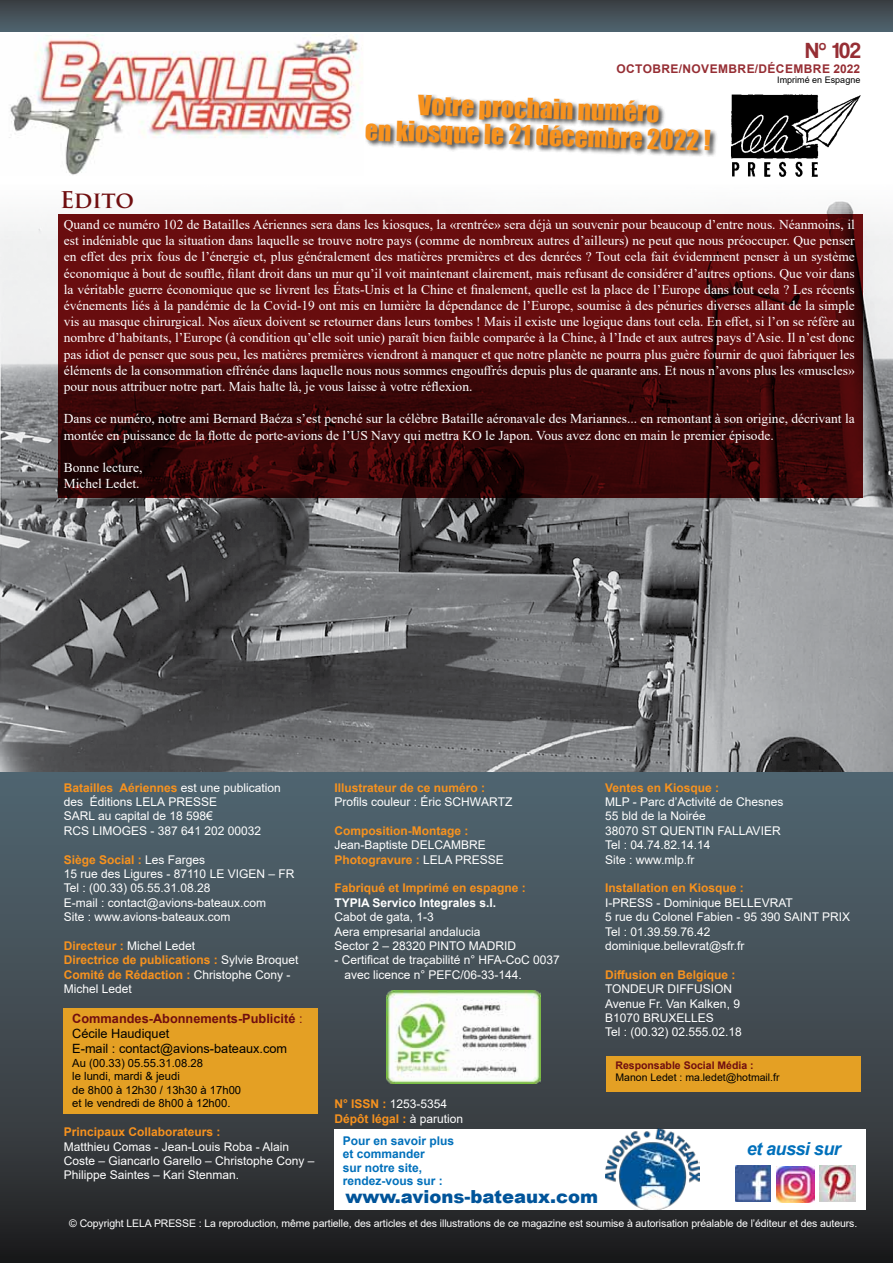
<style>
.page{position:relative;width:893px;height:1263px;background:#fff}
.page>*{position:absolute;margin:0;border:0;box-sizing:border-box;transform-origin:0 0}
.t1{font:25.5px/27px "Impact";color:#f7921e;text-align:center}
.t2{font:22.5px "Coolvetica Rg";color:#962e34}
.t3{font:700 22.5px "Trajan Pro";letter-spacing:-.01em;color:#700e10}
.t4{font:900 18px "Arial";color:#00549a}
.t5{font:italic 700 18px "Arial";letter-spacing:-.03em;color:#0070bb}
.t6{font:13.5px/16.2px "Times New Roman";color:#fff}
.t7{font:12.75px/15.3px "Arial";color:#000}
.t8{font:12px/14.4px "Arial";color:#fff}
.t9{font:700 12px/14.4px "Arial";color:#f7921e}
.t10{font:700 12px/13.5px "Arial";color:#0070bb}
.t11{font:700 12px "Arial";letter-spacing:.035em;color:#962e34}
.t12{font:700 12px "Arial";color:#fff}
.t13{font:11.25px/13.5px "Arial";color:#000}
.t14{font:10.5px "Arial";letter-spacing:-.01em;color:#fff}
.t15{font:10.5px "Arial";color:#000}
.t16{font:700 10.5px "Arial";color:#700e10}
.t17{font:9px "Arial";color:#000}
.s1{font-weight:700;color:#f7921e}
.s2{font-weight:400;color:#fff}
.s3{font-weight:700;color:#700e10}
.s4{color:#700e10}
</style>
<div class="page">
<img style="left:0;top:201px;width:893px;height:572px">
<svg style="left:58px;top:214px;width:805px;height:283px;background:#4f090b"></svg>
<div style="left:0;top:0;width:893px;height:32px;background:linear-gradient(to bottom,#3a3e41,#4f646e)"></div>
<div style="left:0;top:773px;width:893px;height:490px;background:linear-gradient(to bottom,#556a76,#272626)"></div>
<img style="left:9px;top:34px;width:353px;height:141px">
<img style="left:731px;top:94px;width:130px;height:83px">
<div style="left:364px;top:93px;width:354px;height:65px;background:#000;opacity:.75"></div>
<div style="left:64px;top:1009px;width:254px;height:105px;background:#e4a024"></div>
<div style="left:606px;top:1056px;width:255px;height:36px;background:#e4a024"></div>
<div style="left:334px;top:1129px;width:532px;height:81px;background:#fff"></div>
<img style="left:735px;top:1166px;width:36px;height:35px">
<img style="left:776px;top:1167px;width:38px;height:35px">
<img style="left:820px;top:1166px;width:35px;height:35px">
<img style="left:605px;top:1129px;width:95px;height:81px">
<img style="left:387px;top:991px;width:153px;height:93px">
<h2 class="t2" style="left:805px;top:38px;width:56px">N° 102</h2>
<p class="t11" style="left:616px;top:60px;width:245px">Octo bre/novembre/décembre 2022</p>
<p class="t17" style="left:777px;top:74px;width:85px">Imprimé en Espagne</p>
<h2 class="t3" style="left:60px;top:186px;width:75px">Edito</h2>
<h1 class="t1" style="left:367px;top:88px;width:347px;rotate:2deg">Votre prochain numéro<br>en kiosque le 21 décembre 2022 !</h1>
<p class="t6" style="left:64px;top:216px;width:793px;text-align:justify">Quand ce numéro 102 de Batailles Aériennes sera dans les kiosques, la «rentrée» sera déjà un souvenir pour beaucoup d’entre nous. Néanmoins, il est indéniable que la situation dans laquelle se trouve notre pays (comme de nombreux autres d’ailleurs) ne peut que nous préoccuper. Que penser en effet des prix fous de l’énergie et, plus généralement des matières premières et des denrées ? Tout cela fait évidemment penser à un système économique à bout de souffle, filant droit dans un mur qu’il voit maintenant clairement, mais refusant de considérer d’autres options. Que voir dans la véritable guerre économique que se livrent les États-Unis et la Chine et finalement, quelle est la place de l’Europe dans tout cela ? Les récents événements liés à la pandémie de la Covid-19 ont mis en lumière la dépendance de l’Europe, soumise à des pénuries diverses allant de la simple vis au masque chirurgical. Nos aïeux doivent se retourner dans leurs tombes ! Mais il existe une logique dans tout cela. En effet, si l’on se réfère au nombre d’habitants, l’Europe (à condition qu’elle soit unie) paraît bien faible comparée à la Chine, à l’Inde et aux autres pays d’Asie. Il n’est donc pas idiot de penser que sous peu, les matières premières viendront à manquer et que notre planète ne pourra plus guère fournir de quoi fabriquer les éléments de la consommation effrénée dans laquelle nous nous sommes engouffrés depuis plus de quarante ans. Et nous n’avons plus les «muscles» pour nous attribuer notre part. Mais halte là, je vous laisse à votre réflexion.</p>
<p class="t6" style="left:64px;top:410px;width:792px">Dans ce numéro, notre ami Bernard Baéza s’est penché sur la célèbre Bataille aéronavale des Mariannes... en remontant à son origine, décrivant la montée en puissance de la flotte de porte-avions de l’US Navy qui mettra KO le Japon. Vous avez donc en main le premier épisode.</p>
<p class="t6" style="left:64px;top:459px;width:80px">Bonne lecture,<br>Michel Ledet.</p>
<p class="t8" style="left:64px;top:780px;width:218px"><span class="s1">Batailles Aériennes</span> est une publication des Éditions LELA PRESSE<br>SARL au capital de 18 598€<br>RCS LIMOGES - 387 641 202 00032</p>
<p class="t8" style="left:64px;top:852px;width:232px"><span class="s1">Siège Social :</span> Les Farges<br>15 rue des Ligures - 87110 LE VIGEN – FR<br>Tel : (00.33) 05.55.31.08.28<br>E-mail : contact@avions-bateaux.com<br>Site : www.avions-bateaux.com</p>
<p class="t9" style="left:64px;top:939px;width:236px">Directeur : <span class="s2">Michel Ledet<br></span>Directrice de publications : <span class="s2">Sylvie Broquet<br></span>Comité de Rédaction : <span class="s2">Christophe Cony -<br>Michel Ledet</span></p>
<p class="t7" style="left:72px;top:1010px;width:232px"><span class="s3">Commandes-Abonnements-Publicité</span> <span class="s4">:<br></span>Cécile Haudiquet<br>E-mail : contact@avions-bateaux.com</p>
<p class="t13" style="left:72px;top:1056px;width:170px">Au (00.33) 05.55.31.08.28<br>le lundi, mardi &amp; jeudi<br>de 8h00 à 12h30 / 13h30 à 17h00 et le vendredi de 8h00 à 12h00.</p>
<p class="t9" style="left:64px;top:1125px;width:158px">Principaux Collaborateurs :</p>
<p class="t8" style="left:64px;top:1139px;width:252px">Matthieu Comas - Jean-Louis Roba - Alain<br>Coste – Giancarlo Garello – Christophe Cony –<br>Philippe Saintes – Kari Stenman.</p>
<p class="t9" style="left:334px;top:780px;width:152px">Illustrateur de ce numéro :</p>
<p class="t8" style="left:334px;top:794px;width:180px">Profils couleur : Éric SCHWARTZ</p>
<p class="t9" style="left:334px;top:823px;width:135px">Composition-Montage :</p>
<p class="t8" style="left:334px;top:838px;width:171px">Jean-Baptiste DELCAMBRE<br><span class="s1">Photogravure :</span> LELA PRESSE</p>
<p class="t9" style="left:334px;top:881px;width:193px">Fabriqué et Imprimé en espagne :</p>
<p class="t12" style="left:334px;top:894px;width:163px">TYPIA Servico Integrales s.l.</p>
<p class="t8" style="left:334px;top:910px;width:183px">Cabot de gata, 1-3<br>Aera empresarial andalucia<br>Sector 2 – 28320 PINTO MADRID</p>
<p class="t8" style="left:344px;top:953px;width:217px;text-indent:-10px">- Certificat de traçabilité n° HFA-CoC 0037 avec licence n° PEFC/06-33-144.</p>
<p class="t9" style="left:605px;top:780px;width:116px">Ventes en Kiosque :</p>
<p class="t8" style="left:605px;top:794px;width:180px">MLP - Parc d’Activité de Chesnes<br>55 bld de la Noirée<br>38070 ST QUENTIN FALLAVIER<br>Tel : 04.74.82.14.14<br>Site : www.mlp.fr</p>
<p class="t9" style="left:605px;top:881px;width:140px">Installation en Kiosque :</p>
<p class="t8" style="left:605px;top:895px;width:247px">I-PRESS - Dominique BELLEVRAT<br>5 rue du Colonel Fabien - 95 390 SAINT PRIX<br>Tel : 01.39.59.76.42 dominique.bellevrat@sfr.fr</p>
<p class="t9" style="left:605px;top:967px;width:132px">Diffusion en Belgique :</p>
<p class="t8" style="left:605px;top:982px;width:138px">TONDEUR DIFFUSION<br>Avenue Fr. Van Kalken, 9<br>B1070 BRUXELLES<br>Tel : (00.32) 02.555.02.18</p>
<p class="t16" style="left:615px;top:1058px;width:140px">Responsable Social Média :</p>
<p class="t15" style="left:615px;top:1070px;width:166px">Manon Ledet : ma.ledet@hotmail.fr</p>
<p class="t9" style="left:334px;top:1097px;width:130px">N° ISSN : <span class="s2">1253-5354<br></span>Dépôt légal : <span class="s2">à parution</span></p>
<p class="t10" style="left:343px;top:1134px;width:113px">Pour en savoir plus et commander<br>sur notre site, rendez-vous sur :</p>
<h3 class="t4" style="left:345px;top:1184px;width:254px">www.avions-bateaux.com</h3>
<p class="t14" style="left:69px;top:1216px;width:790px">© Copyright LELA PRESSE : La reproduction, même partielle, des articles et des illustrations de ce magazine est soumise à autorisation préalable de l’éditeur et des auteurs.</p>
<h3 class="t5" style="left:747px;top:1137px;width:96px">et aussi sur</h3>
</div>
